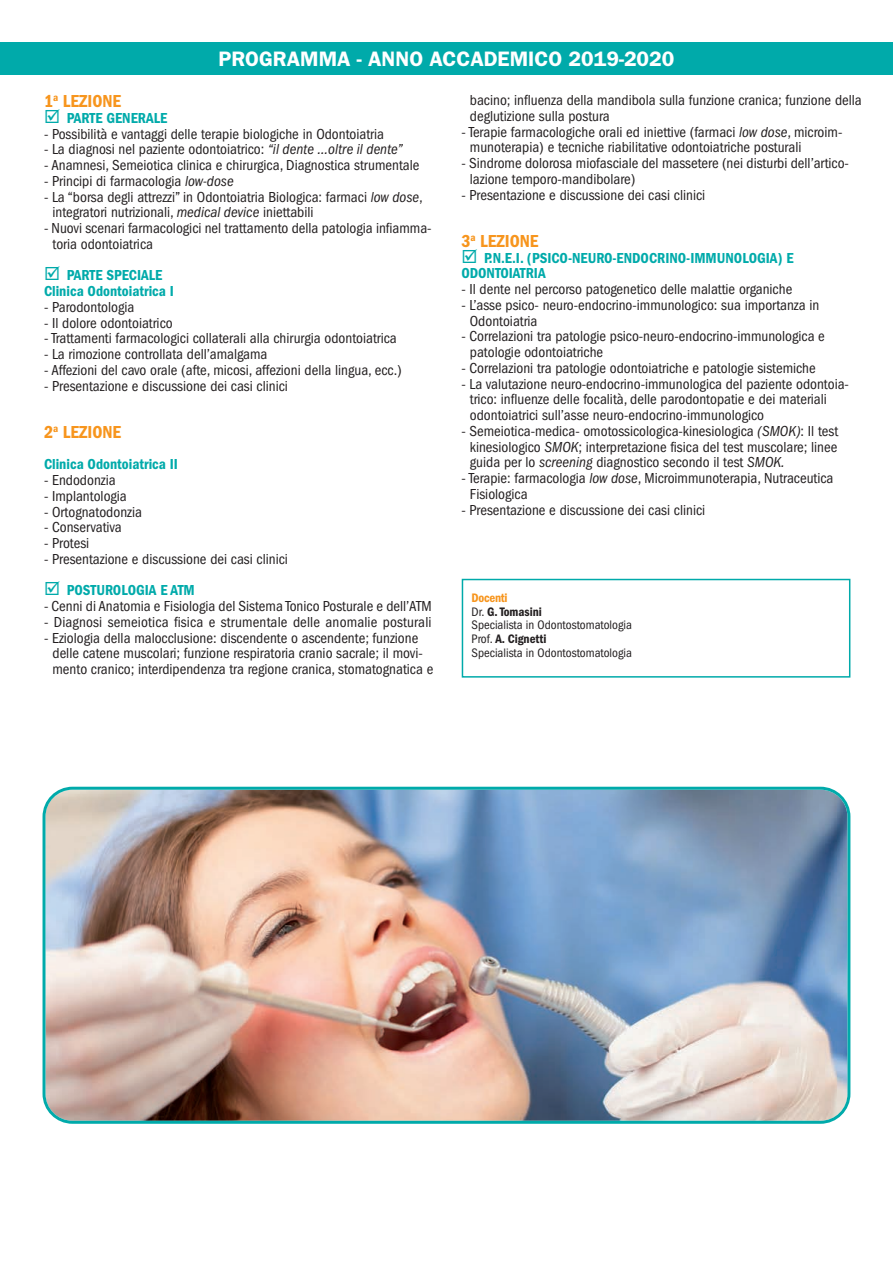
<style>
.page{position:relative;width:893px;height:1263px;background:#fff}
.page>*{position:absolute;margin:0;border:0;box-sizing:border-box;transform-origin:0 0}
.t1{font:600 21px "Franklin Gothic";color:#fff}
.t2{font:600 condensed 18px "Franklin Gothic";color:#f7951d}
.t3{font:condensed 15px/15.8px "Franklin Gothic";color:#231f20}
.t4{font:600 condensed 15px/15.8px "Franklin Gothic";color:#0aa}
.t5{font:condensed 12.75px/13.8px "Franklin Gothic";color:#231f20}
.s1{font-style:italic}
.s2{font-weight:600;color:#f7951d}
.s3{font-weight:600}
</style>
<div class="page">
<div style="left:462px;top:579px;width:388px;height:99px;border:2px solid #0aa"></div>
<div style="left:0;top:43px;width:893px;height:32px;background:#0aa"></div>
<img style="left:43px;top:787px;width:807px;height:337px">
<h1 class="t1" style="left:219px;top:47px;width:457px">PROGRAMMA - ANNO ACCADEMICO 2019-2020</h1>
<p class="t2" style="left:44px;top:95px;width:79px">1<sup>a</sup> LEZIONE</p>
<p class="t4" style="left:67px;top:111px;width:102px">PARTE GENERALE</p>
<p class="t3" style="left:44px;top:127px;width:341px">- Possibilità e vantaggi delle terapie biologiche in Odontoiatria</p>
<p class="t3" style="left:44px;top:143px;width:360px">- La diagnosi nel paziente odontoiatrico: <span class="s1">“il dente …oltre il dente”</span></p>
<p class="t3" style="left:44px;top:158px;width:377px">- Anamnesi, Semeiotica clinica e chirurgica, Diagnostica strumentale</p>
<p class="t3" style="left:44px;top:174px;width:191px">- Principi di farmacologia <span class="s1">low-dose</span></p>
<p class="t3" style="left:53px;top:190px;width:372px;text-indent:-9px">- La “borsa degli attrezzi” in Odontoiatria Biologica: farmaci <span class="s1">low dose</span>, integratori nutrizionali, <span class="s1">medical device</span> iniettabili</p>
<p class="t3" style="left:53px;top:221px;width:381px;text-indent:-9px">- Nuovi scenari farmacologici nel trattamento della patologia infiamma&shy;toria odontoiatrica</p>
<p class="t4" style="left:44px;top:269px;width:131px;text-indent:23px">PARTE SPECIALE<br>Clinica Odontoiatrica I</p>
<p class="t3" style="left:44px;top:300px;width:92px">- Parodontologia</p>
<p class="t3" style="left:44px;top:316px;width:130px">- Il dolore odontoiatrico</p>
<p class="t3" style="left:44px;top:332px;width:354px">- Trattamenti farmacologici collaterali alla chirurgia odontoiatrica</p>
<p class="t3" style="left:44px;top:347px;width:225px">- La rimozione controllata dell’amalgama</p>
<p class="t3" style="left:44px;top:363px;width:359px">- Affezioni del cavo orale (afte, micosi, affezioni della lingua, ecc.)</p>
<p class="t3" style="left:44px;top:379px;width:245px">- Presentazione e discussione dei casi clinici</p>
<p class="t2" style="left:44px;top:426px;width:79px">2<sup>a</sup> LEZIONE</p>
<p class="t4" style="left:44px;top:458px;width:136px">Clinica Odontoiatrica II</p>
<p class="t3" style="left:44px;top:473px;width:73px">- Endodonzia</p>
<p class="t3" style="left:44px;top:489px;width:84px">- Implantologia</p>
<p class="t3" style="left:44px;top:505px;width:100px">- Ortognatodonzia</p>
<p class="t3" style="left:44px;top:521px;width:79px">- Conservativa</p>
<p class="t3" style="left:44px;top:536px;width:47px">- Protesi</p>
<p class="t3" style="left:44px;top:552px;width:245px">- Presentazione e discussione dei casi clinici</p>
<p class="t4" style="left:67px;top:584px;width:129px">POSTUROLOGIA E ATM</p>
<p class="t3" style="left:44px;top:599px;width:389px">- Cenni di Anatomia e Fisiologia del Sistema Tonico Posturale e dell’ATM</p>
<p class="t3" style="left:44px;top:615px;width:389px">- Diagnosi semeiotica fisica e strumentale delle anomalie posturali</p>
<p class="t3" style="left:53px;top:631px;width:382px;text-indent:-9px">- Eziologia della malocclusione: discendente o ascendente; funzione delle catene muscolari; funzione respiratoria cranio sacrale; il movi&shy;mento cranico; interdipendenza tra regione cranica, stomatognatica e</p>
<p class="t3" style="left:470px;top:93px;width:393px">bacino; influenza della mandibola sulla funzione cranica; funzione della deglutizione sulla postura</p>
<p class="t3" style="left:470px;top:125px;width:374px;text-indent:-9px">- Terapie farmacologiche orali ed iniettive (farmaci <span class="s1">low dose</span>, microim&shy;munoterapia) e tecniche riabilitative odontoiatriche posturali</p>
<p class="t3" style="left:470px;top:156px;width:381px;text-indent:-9px">- Sindrome dolorosa miofasciale del massetere (nei disturbi dell’artico&shy;lazione temporo-mandibolare)</p>
<p class="t3" style="left:461px;top:188px;width:245px">- Presentazione e discussione dei casi clinici</p>
<p class="t2" style="left:461px;top:235px;width:79px">3<sup>a</sup> LEZIONE</p>
<p class="t4" style="left:461px;top:251px;width:334px;text-indent:23px">P.N.E.I. (PSICO-NEURO-ENDOCRINO-IMMUNOLOGIA) E<br>ODONTOIATRIA</p>
<p class="t3" style="left:461px;top:282px;width:332px">- Il dente nel percorso patogenetico delle malattie organiche</p>
<p class="t3" style="left:470px;top:298px;width:351px;text-indent:-9px">- L’asse psico- neuro-endocrino-immunologico: sua importanza in<br>Odontoiatria</p>
<p class="t3" style="left:470px;top:330px;width:357px;text-indent:-9px">- Correlazioni tra patologie psico-neuro-endocrino-immunologica e patologie odontoiatriche</p>
<p class="t3" style="left:461px;top:361px;width:356px">- Correlazioni tra patologie odontoiatriche e patologie sistemiche</p>
<p class="t3" style="left:470px;top:377px;width:381px;text-indent:-9px">- La valutazione neuro-endocrino-immunologica del paziente odontoia&shy;trico: influenze delle focalità, delle parodontopatie e dei materiali odontoiatrici sull’asse neuro-endocrino-immunologico</p>
<p class="t3" style="left:470px;top:424px;width:370px;text-align:justify;text-indent:-9px">- Semeiotica-medica- omotossicologica-kinesiologica <span class="s1">(SMOK)</span>: Il test kinesiologico <span class="s1">SMOK</span>; interpretazione fisica del test muscolare; linee guida per lo <span class="s1">screening</span> diagnostico secondo il test <span class="s1">SMOK.</span></p>
<p class="t3" style="left:470px;top:471px;width:365px;text-indent:-9px">- Terapie: farmacologia <span class="s1">low dose</span>, Microimmunoterapia, Nutraceutica<br>Fisiologica</p>
<p class="t3" style="left:461px;top:503px;width:245px">- Presentazione e discussione dei casi clinici</p>
<p class="t5" style="left:472px;top:592px;width:162px"><span class="s2">Docenti<br></span>Dr. <span class="s3">G. Tomasini<br></span>Specialista in Odontostomatologia<br>Prof. <span class="s3">A. Cignetti<br></span>Specialista in Odontostomatologia</p>
</div>
